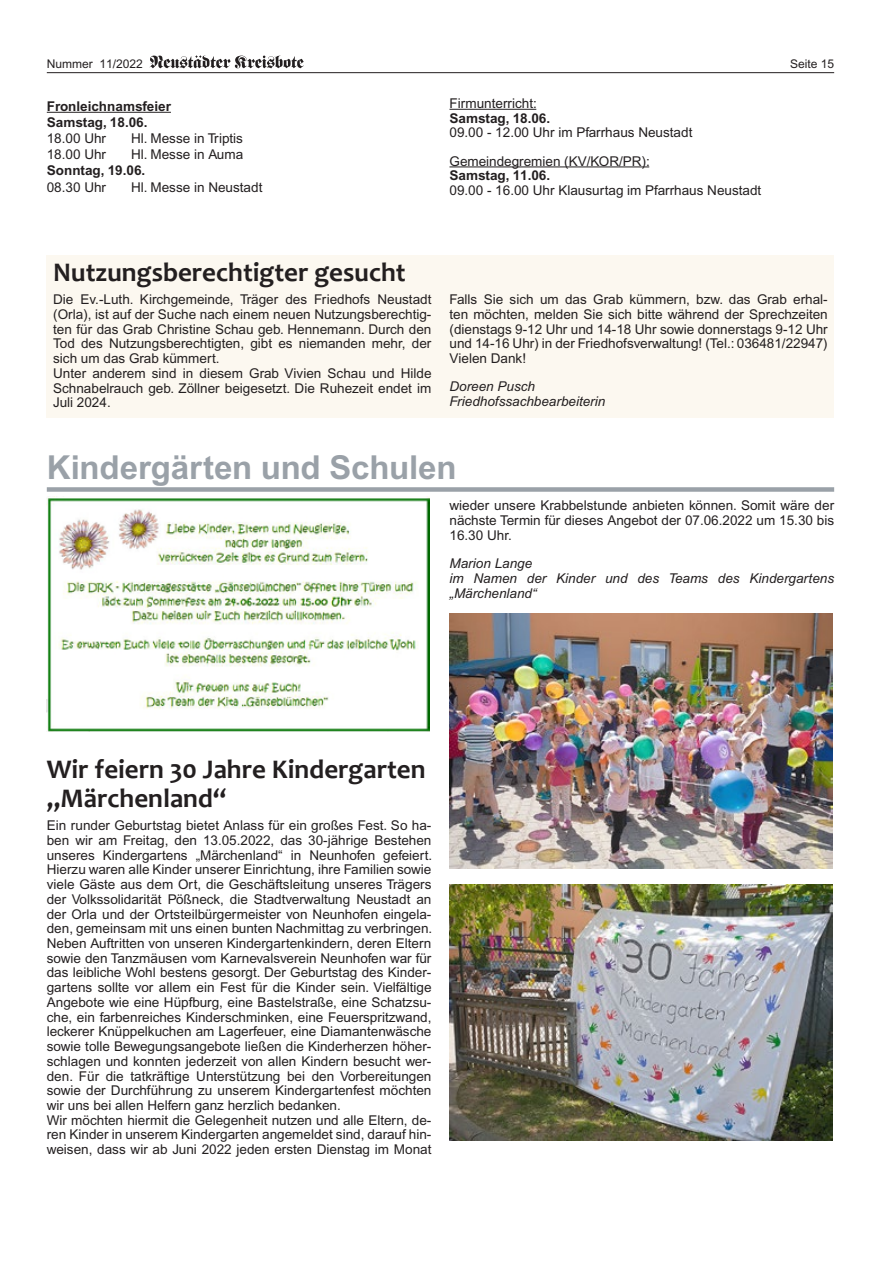
<style>
.page{position:relative;width:881px;height:1263px;background:#fff}
.page>*{position:absolute;margin:0;border:0;box-sizing:border-box;transform-origin:0 0}
.Rasterbalken{font:700 33px "Arial";letter-spacing:-.005em;color:#9aa1a8}
.Überschrift{font:700 27px/29.4px "Candara";color:#231f20}
.t1{font:13.5px/14.7px "Arial";color:#231f20;text-align:justify}
.t2{font:italic 13.5px/14.7px "Arial";color:#231f20}
.t3{font:700 13.5px "Arial";color:#231f20}
.t4{font:12px "Arial";color:#231f20}
</style>
<div class="page">
<hr style="left:47px;top:72px;width:786px;height:1px;background:#231f20">
<svg style="left:149px;top:55px;width:155px;height:13px"></svg>
<hr style="left:47px;top:112px;width:124px;height:1px;background:#231f20">
<hr style="left:449px;top:109px;width:87px;height:1px;background:#231f20">
<hr style="left:449px;top:167px;width:200px;height:1px;background:#231f20">
<div style="left:47px;top:487px;width:786px;height:5px;background:#9aa1a8"></div>
<div style="left:47px;top:255px;width:786px;height:162px;background:#fcf8f0"></div>
<img style="left:47px;top:497px;width:382px;height:234px">
<img style="left:449px;top:613px;width:383px;height:256px">
<img style="left:449px;top:885px;width:383px;height:255px">
<p class="t4" style="left:47px;top:57px;width:98px">Nummer 11/2022</p>
<p class="t4" style="left:789px;top:57px;width:46px">Seite 15</p>
<p class="t3" style="left:47px;top:98px;width:126px">Fronleichnamsfeier</p>
<p class="t3" style="left:47px;top:114px;width:102px">Samstag, 18.06.</p>
<p class="t1" style="left:47px;top:131px;width:61px">18.00 Uhr</p>
<p class="t1" style="left:131px;top:131px;width:113px">Hl. Messe in Triptis</p>
<p class="t1" style="left:47px;top:147px;width:61px">18.00 Uhr</p>
<p class="t1" style="left:131px;top:147px;width:114px">Hl. Messe in Auma</p>
<p class="t3" style="left:47px;top:163px;width:100px">Sonntag, 19.06.</p>
<p class="t1" style="left:47px;top:180px;width:61px">08.30 Uhr</p>
<p class="t1" style="left:131px;top:180px;width:133px">Hl. Messe in Neustadt</p>
<p class="t1" style="left:449px;top:96px;width:89px">Firmunterricht:</p>
<p class="t3" style="left:449px;top:110px;width:102px">Samstag, 18.06.</p>
<p class="t1" style="left:449px;top:125px;width:244px">09.00 - 12.00 Uhr im Pfarrhaus Neustadt</p>
<p class="t1" style="left:449px;top:154px;width:202px">Gemeindegremien (KV/KOR/PR):</p>
<p class="t3" style="left:449px;top:168px;width:102px">Samstag, 11.06.</p>
<p class="t1" style="left:449px;top:183px;width:313px">09.00 - 16.00 Uhr Klausurtag im Pfarrhaus Neustadt</p>
<p class="Überschrift" style="left:53px;top:257px;width:354px">Nutzungsberechtigter gesucht</p>
<p class="t1" style="left:53px;top:292px;width:379px">Die Ev.-Luth. Kirchgemeinde, Träger des Friedhofs Neustadt (Orla), ist auf der Suche nach einem neuen Nutzungsberechtig&shy;ten für das Grab Christine Schau geb. Hennemann. Durch den Tod des Nutzungsberechtigten, gibt es niemanden mehr, der sich um das Grab kümmert.</p>
<p class="t1" style="left:53px;top:366px;width:379px">Unter anderem sind in diesem Grab Vivien Schau und Hilde Schnabelrauch geb. Zöllner beigesetzt. Die Ruhezeit endet im Juli 2024.</p>
<p class="t1" style="left:449px;top:292px;width:379px">Falls Sie sich um das Grab kümmern, bzw. das Grab erhal&shy;ten möchten, melden Sie sich bitte während der Sprechzeiten (dienstags 9-12 Uhr und 14-18 Uhr sowie donnerstags 9-12 Uhr und 14-16 Uhr) in der Friedhofsverwaltung! (Tel.: 036481/22947)</p>
<p class="t1" style="left:449px;top:351px;width:78px">Vielen Dank!</p>
<p class="t2" style="left:449px;top:379px;width:87px">Doreen Pusch</p>
<p class="t2" style="left:449px;top:394px;width:157px">Friedhofssachbearbeiterin</p>
<p class="Rasterbalken" style="left:47px;top:448px;width:411px">Kindergärten und Schulen</p>
<p class="t1" style="left:449px;top:499px;width:386px">wieder unsere Krabbelstunde anbieten können. Somit wäre der nächste Termin für dieses Angebot der 07.06.2022 um 15.30 bis 16.30 Uhr.</p>
<p class="t2" style="left:449px;top:556px;width:84px">Marion Lange</p>
<p class="t2" style="left:449px;top:571px;width:386px">im Namen der Kinder und des Teams des Kindergartens „Märchenland“</p>
<p class="Überschrift" style="left:47px;top:754px;width:380px">Wir feiern 30 Jahre Kindergarten „Märchenland“</p>
<p class="t1" style="left:47px;top:818px;width:387px">Ein runder Geburtstag bietet Anlass für ein großes Fest. So ha&shy;ben wir am Freitag, den 13.05.2022, das 30-jährige Bestehen unseres Kindergartens „Märchenland“ in Neunhofen gefeiert.<br>Hierzu waren alle Kinder unserer Einrichtung, ihre Familien sowie viele Gäste aus dem Ort, die Geschäftsleitung unseres Trägers der Volkssolidarität Pößneck, die Stadtverwaltung Neustadt an der Orla und der Ortsteilbürgermeister von Neunhofen eingela&shy;den, gemeinsam mit uns einen bunten Nachmittag zu verbringen.<br>Neben Auftritten von unseren Kindergartenkindern, deren Eltern sowie den Tanzmäusen vom Karnevalsverein Neunhofen war für das leibliche Wohl bestens gesorgt. Der Geburtstag des Kinder&shy;gartens sollte vor allem ein Fest für die Kinder sein. Vielfältige Angebote wie eine Hüpfburg, eine Bastelstraße, eine Schatzsu&shy;che, ein farbenreiches Kinderschminken, eine Feuerspritzwand, leckerer Knüppelkuchen am Lagerfeuer, eine Diamantenwäsche sowie tolle Bewegungsangebote ließen die Kinderherzen höher&shy;schlagen und konnten jederzeit von allen Kindern besucht wer&shy;den. Für die tatkräftige Unterstützung bei den Vorbereitungen sowie der Durchführung zu unserem Kindergartenfest möchten wir uns bei allen Helfern ganz herzlich bedanken.</p>
<p class="t1" style="left:47px;top:1113px;width:386px">Wir möchten hiermit die Gelegenheit nutzen und alle Eltern, de&shy;ren Kinder in unserem Kindergarten angemeldet sind, darauf hin&shy;weisen, dass wir ab Juni 2022 jeden ersten Dienstag im Monat</p>
</div>
